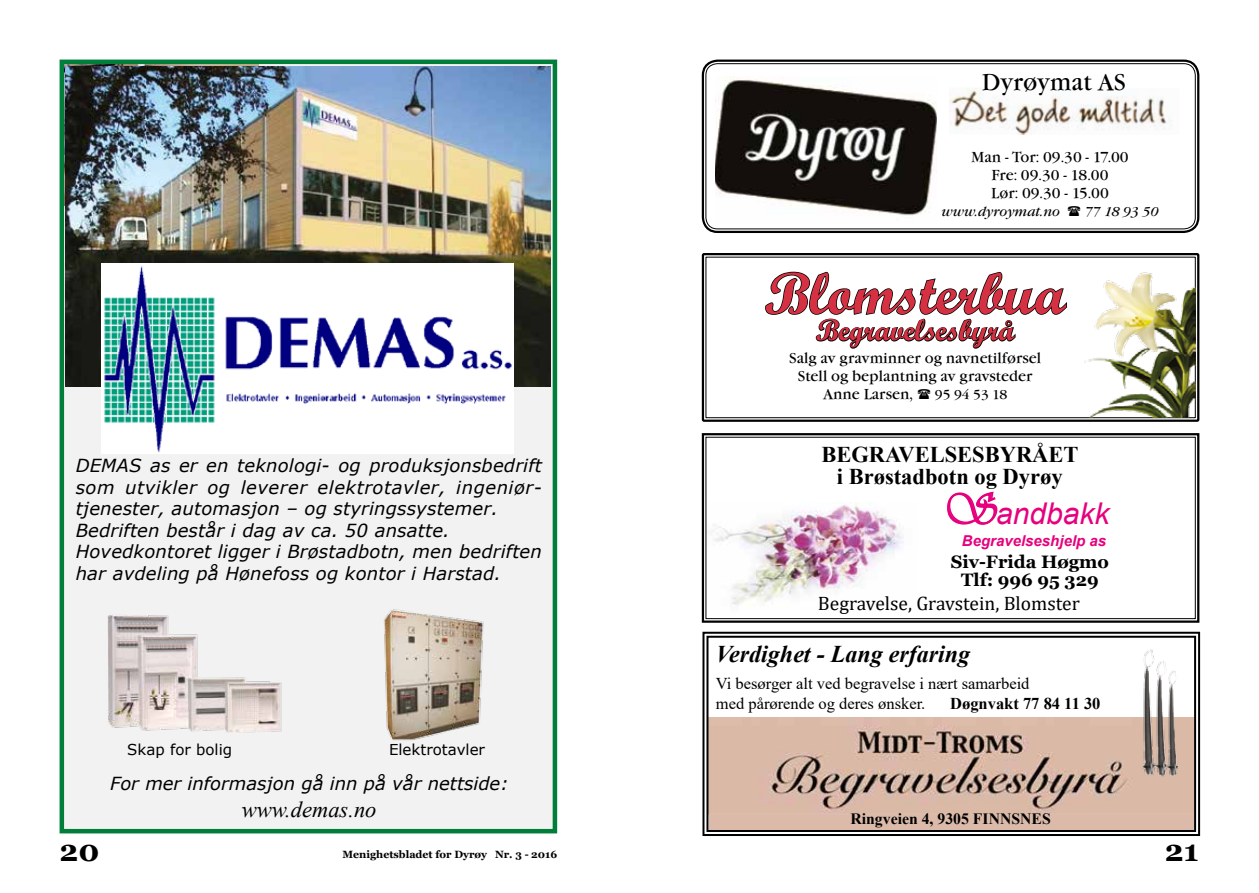
<style>
.page{position:relative;width:1259px;height:893px;background:#fff}
.page>*{position:absolute;margin:0;border:0;box-sizing:border-box;transform-origin:0 0}
.t1{font:58.5px "Script MT Bold";color:#d53142}
.t2{font:30px "Script MT Bold";color:#d53142}
.t3{font:italic 30px "Arial";color:#e6007d}
.t4{font:700 30px "Georgia";color:#000}
.t5{font:italic 700 24px "Times New Roman";color:#000}
.t6{font:24px "Gourmand";color:#000}
.t7{font:700 22.5px/22.5px "Times New Roman";color:#000;text-align:center}
.t8{font:italic 22.5px "Times New Roman";color:#000}
.t9{font:19.5px "Cambria";color:#000}
.t10{font:italic 18px/21.6px "Verdana";letter-spacing:.01em;color:#000}
.t11{font:700 18px/18px "Georgia";color:#000;text-align:center}
.t12{font:16.5px/19.8px "Times New Roman";color:#000}
.t13{font:700 16.5px "Times New Roman";color:#000}
.t14{font:700 15.75px "Times New Roman";color:#000}
.t15{font:15px/18px "Gourmand";color:#000;text-align:center}
.t16{font:15px "Verdana";color:#000}
.t17{font:italic 700 15px "Arial";color:#e6007d}
.t18{font:italic 13.5px "Gourmand";color:#000}
.t19{font:13.5px "Gourmand";letter-spacing:-.005em;color:#000}
.t20{font:700 10.5px "Georgia";color:#000}
.s1{font-family:"Vivaldii";font-style:normal;font-size:45px}
</style>
<div class="page">
<div style="left:702px;top:253px;width:497px;height:169px;border:2px solid #000"></div>
<div style="left:705px;top:257px;width:490px;height:161px;border:1px solid #000"></div>
<svg style="left:765px;top:271px;width:302px;height:78px"></svg>
<img style="left:1084px;top:253px;width:111px;height:165px">
<svg style="left:702px;top:631px;width:499px;height:205px"></svg>
<div style="left:706px;top:636px;width:490px;height:196px;border:2px solid #000"></div>
<img style="left:1136px;top:646px;width:51px;height:133px">
<div style="left:702px;top:60px;width:497px;height:173px;border:2px solid #000;border-radius:15px"></div>
<div style="left:705px;top:63px;width:490px;height:166px;border:1px solid #000;border-radius:12px"></div>
<img style="left:716px;top:77px;width:220px;height:138px">
<img style="left:949px;top:88px;width:221px;height:47px">
<div style="left:62px;top:62px;width:493px;height:769px;background:#f2f2f2"></div>
<div style="left:60px;top:60px;width:497px;height:773px;border:4px solid #007e3a"></div>
<img style="left:66px;top:67px;width:485px;height:320px">
<img style="left:101px;top:264px;width:412px;height:190px">
<img style="left:107px;top:615px;width:174px;height:117px">
<img style="left:384px;top:609px;width:100px;height:132px">
<svg style="left:701px;top:433px;width:499px;height:190px"></svg>
<div style="left:705px;top:437px;width:490px;height:182px;border:1px solid #000"></div>
<svg style="left:946px;top:474px;width:52px;height:52px"></svg>
<h3 class="t6" style="left:982px;top:68px;width:145px">Dyrøymat AS</h3>
<p class="t15" style="left:971px;top:148px;width:159px">Man - Tor: 09.30 - 17.00<br>Fre: 09.30 - 18.00<br>Lør: 09.30 - 15.00</p>
<p class="t18" style="left:941px;top:203px;width:120px">www.dyroymat.no</p>
<p class="t18" style="left:1084px;top:203px;width:75px">77 18 93 50</p>
<p class="t10" style="left:76px;top:454px;width:468px">DEMAS as er en teknologi- og produksjonsbedrift som utvikler og leverer elektrotavler, ingeniør&shy;tjenester, automasjon – og styringssystemer.<br>Bedriften består i dag av ca. 50 ansatte.<br>Hovedkontoret ligger i Brøstadbotn, men bedriften har avdeling på Hønefoss og kontor i Harstad.</p>
<p class="t16" style="left:127px;top:739px;width:106px">Skap for bolig</p>
<p class="t16" style="left:389px;top:739px;width:97px">Elektrotavler</p>
<p class="t10" style="left:110px;top:772px;width:400px">For mer informasjon gå inn på vår nettside:</p>
<p class="t8" style="left:242px;top:794px;width:136px">www.demas.no</p>
<h1 class="t1" style="left:765px;top:258px;width:302px">Blomsterbua</h1>
<h2 class="t2" style="left:816px;top:312px;width:200px">Begravelsesbyrå</h2>
<p class="t15" style="left:789px;top:349px;width:253px">Salg av gravminner og navnetilførsel</p>
<p class="t15" style="left:798px;top:367px;width:236px">Stell og beplantning av gravsteder</p>
<p class="t15" style="left:823px;top:385px;width:91px">Anne Larsen,</p>
<p class="t19" style="left:935px;top:387px;width:74px">95 94 53 18</p>
<p class="t7" style="left:821px;top:442px;width:259px">BEGRAVELSESBYRÅET i Brøstadbotn og Dyrøy</p>
<h2 class="t3" style="left:942px;top:494px;width:169px"><span class="s1">S</span>andbakk</h2>
<p class="t17" style="left:962px;top:530px;width:146px">Begravelseshjelp as</p>
<p class="t11" style="left:951px;top:552px;width:160px">Siv-Frida Høgmo<br>Tlf: 996 95 329</p>
<p class="t9" style="left:818px;top:592px;width:263px">Begravelse, Gravstein, Blomster</p>
<h3 class="t5" style="left:716px;top:637px;width:256px">Verdighet - Lang erfaring</h3>
<p class="t12" style="left:716px;top:673px;width:315px">Vi besørger alt ved begravelse i nært samarbeid med pårørende og deres ønsker.</p>
<p class="t13" style="left:950px;top:691px;width:152px">Døgnvakt 77 84 11 30</p>
<p class="t14" style="left:850px;top:807px;width:202px">Ringveien 4, 9305 FINNSNES</p>
<h2 class="t4" style="left:60px;top:832px;width:41px">20</h2>
<p class="t20" style="left:342px;top:848px;width:216px">Menighetsbladet for Dyrøy Nr. 3 - 2016</p>
<h2 class="t4" style="left:1165px;top:832px;width:35px">21</h2>
</div>
